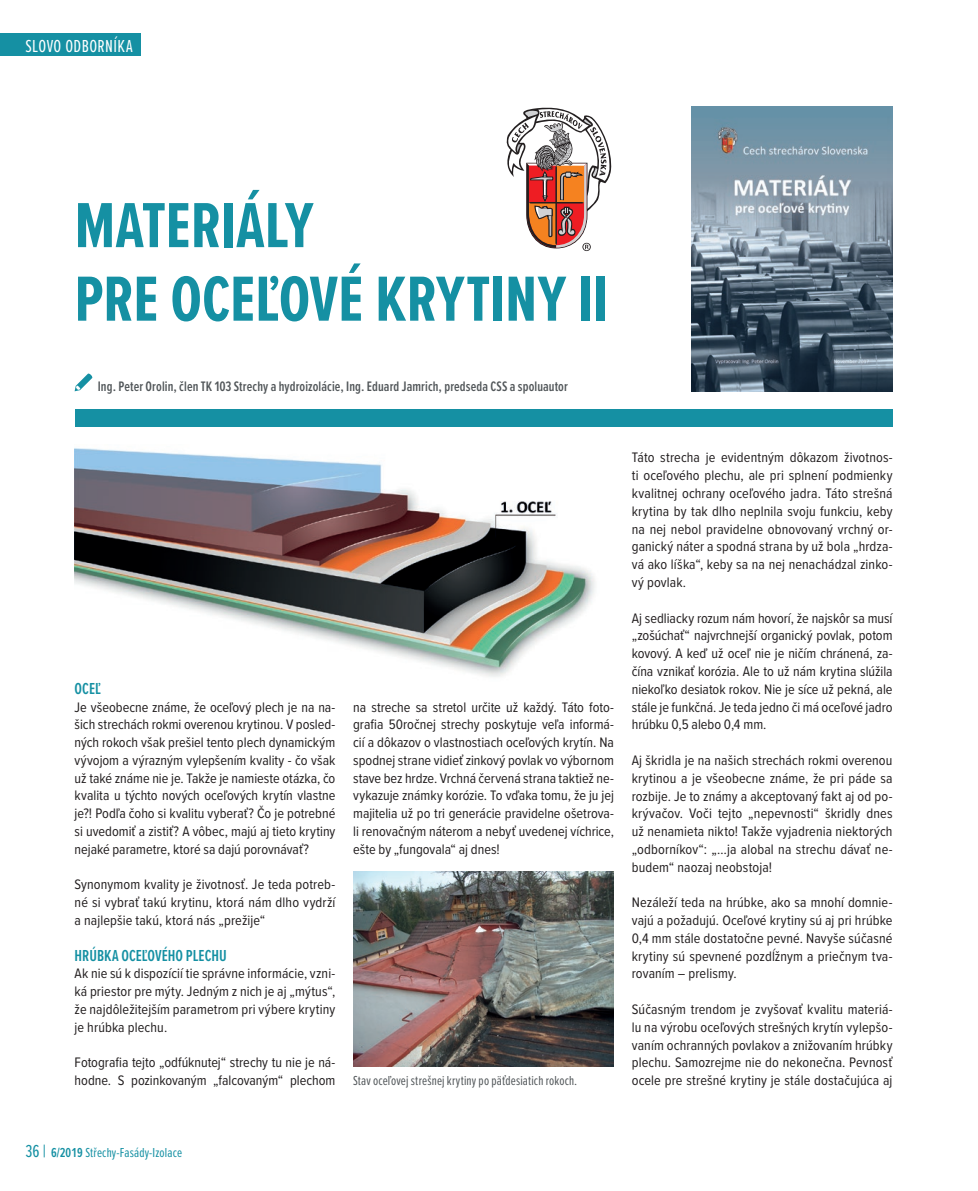
<style>
.page{position:relative;width:978px;height:1191px;background:#fff}
.page>*{position:absolute;margin:0;border:0;box-sizing:border-box;transform-origin:0 0}
.t1{font:700 66px/73.5px "Proxima Nova Ex Cn";color:#1590a3}
.t2{font:18px "Proxima Nova Ex Cn";letter-spacing:.02em;color:#fff}
.t3{font:600 16.5px "Proxima Nova Ex Cn";color:#1590a3}
.t4{font:14.25px/17.9px "Proxima Nova Cond";letter-spacing:.005em;color:#231f20;text-align:justify}
.t5{font:600 14.25px "Proxima Nova Ex Cn";letter-spacing:.005em;color:#515659}
.t6{font:13.5px "Proxima Nova Ex Cn";letter-spacing:.01em;color:#515659}
.t7{font:13.5px "Proxima Nova Ex Cn";letter-spacing:.01em;color:#1590a3}
.s1{font-size:18px}
.s2{font-weight:600}
</style>
<div class="page">
<img style="left:691px;top:107px;width:202px;height:284px">
<svg style="left:506px;top:107px;width:106px;height:144px"></svg>
<div style="left:75px;top:409px;width:818px;height:18px;background:#1590a3"></div>
<svg style="left:75px;top:373px;width:18px;height:18px"></svg>
<img style="left:353px;top:871px;width:261px;height:195px">
<img style="left:75px;top:448px;width:520px;height:229px">
<div style="left:0;top:33px;width:140px;height:22px;background:#1590a3"></div>
<p class="t2" style="left:26px;top:33px;width:109px">SLOVO ODBORNÍKA</p>
<h1 class="t1" style="left:75px;top:187px;width:535px">MATERIÁLY<br>PRE OCEĽOVÉ KRYTINY II</h1>
<p class="t5" style="left:98px;top:376px;width:472px">Ing. Peter Orolin, člen TK 103 Strechy a hydroizolácie, Ing. Eduard Jamrich, predseda CSS a spoluautor</p>
<p class="t3" style="left:75px;top:676px;width:28px">OCEĽ</p>
<p class="t4" style="left:75px;top:697px;width:262px">Je všeobecne známe, že oceľový plech je na na&shy;šich strechách rokmi overenou krytinou. V posled&shy;ných rokoch však prešiel tento plech dynamickým vývojom a výrazným vylepšením kvality - čo však už také známe nie je. Takže je namieste otázka, čo kvalita u týchto nových oceľových krytín vlastne je?! Podľa čoho si kvalitu vyberať? Čo je potrebné si uvedomiť a zistiť? A vôbec, majú aj tieto krytiny nejaké parametre, ktoré sa dajú porovnávať?</p>
<p class="t4" style="left:75px;top:875px;width:262px">Synonymom kvality je životnosť. Je teda potreb&shy;né si vybrať takú krytinu, ktorá nám dlho vydrží a najlepšie takú, ktorá nás „prežije“</p>
<p class="t3" style="left:75px;top:943px;width:154px">HRÚBKA OCEĽOVÉHO PLECHU</p>
<p class="t4" style="left:75px;top:964px;width:262px">Ak nie sú k dispozícií tie správne informácie, vzni&shy;ká priestor pre mýty. Jedným z nich je aj „mýtus“, že najdôležitejším parametrom pri výbere krytiny je hrúbka plechu.</p>
<p class="t4" style="left:75px;top:1053px;width:262px">Fotografia tejto „odfúknutej“ strechy tu nie je ná&shy;hodne. S pozinkovaným „falcovaným“ plechom</p>
<p class="t4" style="left:353px;top:697px;width:262px">na streche sa stretol určite už každý. Táto foto&shy;grafia 50ročnej strechy poskytuje veľa informá&shy;cií a dôkazov o vlastnostiach oceľových krytín. Na spodnej strane vidieť zinkový povlak vo výbornom stave bez hrdze. Vrchná červená strana taktiež ne&shy;vykazuje známky korózie. To vďaka tomu, že ju jej majitelia už po tri generácie pravidelne ošetrova&shy;li renovačným náterom a nebyť uvedenej víchrice, ešte by „fungovala“ aj dnes!</p>
<p class="t4" style="left:632px;top:448px;width:262px">Táto strecha je evidentným dôkazom životnos&shy;ti oceľového plechu, ale pri splnení podmienky kvalitnej ochrany oceľového jadra. Táto strešná krytina by tak dlho neplnila svoju funkciu, keby na nej nebol pravidelne obnovovaný vrchný or&shy;ganický náter a spodná strana by už bola „hrdza&shy;vá ako líška“, keby sa na nej nenachádzal zinko&shy;vý povlak.</p>
<p class="t4" style="left:632px;top:608px;width:262px">Aj sedliacky rozum nám hovorí, že najskôr sa musí „zošúchať“ najvrchnejší organický povlak, potom kovový. A keď už oceľ nie je ničím chránená, za&shy;čína vznikať korózia. Ale to už nám krytina slúžila niekoľko desiatok rokov. Nie je síce už pekná, ale stále je funkčná. Je teda jedno či má oceľové jadro hrúbku 0,5 alebo 0,4 mm.</p>
<p class="t4" style="left:632px;top:750px;width:262px">Aj škridla je na našich strechách rokmi overenou krytinou a je všeobecne známe, že pri páde sa rozbije. Je to známy a akceptovaný fakt aj od po&shy;krývačov. Voči tejto „nepevnosti“ škridly dnes už nenamieta nikto! Takže vyjadrenia niektorých „odborníkov“: „…ja alobal na strechu dávať ne&shy;budem“ naozaj neobstoja!</p>
<p class="t4" style="left:632px;top:893px;width:262px">Nezáleží teda na hrúbke, ako sa mnohí domnie&shy;vajú a požadujú. Oceľové krytiny sú aj pri hrúbke 0,4 mm stále dostatočne pevné. Navyše súčasné krytiny sú spevnené pozdĺžnym a priečnym tva&shy;rovaním – prelismy.</p>
<p class="t4" style="left:632px;top:999px;width:262px">Súčasným trendom je zvyšovať kvalitu materiá&shy;lu na výrobu oceľových strešných krytín vylepšo&shy;vaním ochranných povlakov a znižovaním hrúbky plechu. Samozrejme nie do nekonečna. Pevnosť</p>
<p class="t6" style="left:353px;top:1070px;width:226px">Stav oceľovej strešnej krytiny po päťdesiatich rokoch.</p>
<p class="t4" style="left:632px;top:1070px;width:262px">ocele pre strešné krytiny je stále dostačujúca aj</p>
<p class="t7" style="left:26px;top:1142px;width:158px"><span class="s1">36 |</span> <span class="s2">6/2019</span> Střechy-Fasády-Izolace</p>
</div>
